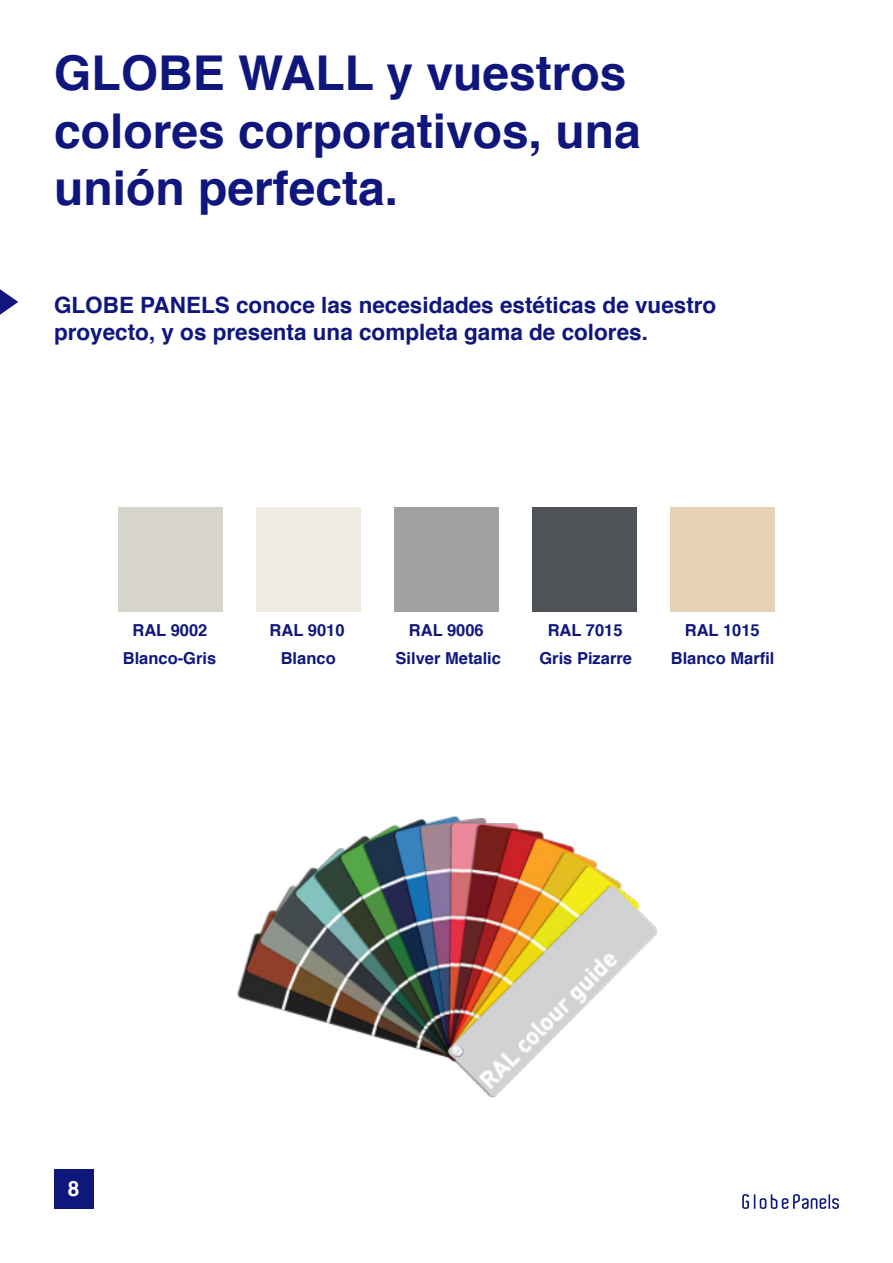
<style>
.page{position:relative;width:893px;height:1263px;background:#fff}
.page>*{position:absolute;margin:0;border:0;box-sizing:border-box;transform-origin:0 0}
.t1{font:700 48px/57.6px "Helvetica";color:#0f177d}
.t2{font:700 22.5px/27px "Helvetica";color:#0f177d}
.t3{font:700 21px "Helvetica";color:#fff}
.t4{font:700 16.5px "Helvetica";color:#0f177d}
</style>
<div class="page">
<div style="left:54px;top:1169px;width:40px;height:40px;background:#0f177d"></div>
<svg style="left:742px;top:1194px;width:97px;height:15px"></svg>
<svg style="left:0;top:289px;width:18px;height:26px"></svg>
<div style="left:118px;top:507px;width:104px;height:104px;background:#d7d5cb"></div>
<div style="left:256px;top:507px;width:104px;height:104px;background:#f1ece1"></div>
<div style="left:394px;top:507px;width:105px;height:104px;background:#a1a1a0"></div>
<div style="left:533px;top:507px;width:104px;height:104px;background:#4f5358"></div>
<div style="left:671px;top:507px;width:104px;height:104px;background:#e6d2b5"></div>
<img style="left:237px;top:816px;width:420px;height:281px">
<h1 class="t1" style="left:54px;top:45px;width:588px">GLOBE WALL y vuestros colores corporativos, una unión perfecta.</h1>
<p class="t2" style="left:54px;top:292px;width:664px">GLOBE PANELS conoce las necesidades estéticas de vuestro proyecto, y os presenta una completa gama de colores.</p>
<p class="t4" style="left:132px;top:617px;width:76px">RAL 9002</p>
<p class="t4" style="left:270px;top:617px;width:76px">RAL 9010</p>
<p class="t4" style="left:409px;top:617px;width:76px">RAL 9006</p>
<p class="t4" style="left:548px;top:617px;width:76px">RAL 7015</p>
<p class="t4" style="left:685px;top:617px;width:76px">RAL 1015</p>
<p class="t4" style="left:123px;top:645px;width:95px">Blanco-Gris</p>
<p class="t4" style="left:281px;top:645px;width:57px">Blanco</p>
<p class="t4" style="left:396px;top:645px;width:107px">Silver Metalic</p>
<p class="t4" style="left:539px;top:645px;width:94px">Gris Pizarre</p>
<p class="t4" style="left:671px;top:645px;width:105px">Blanco Marfil</p>
<p class="t3" style="left:68px;top:1171px;width:13px">8</p>
</div>
